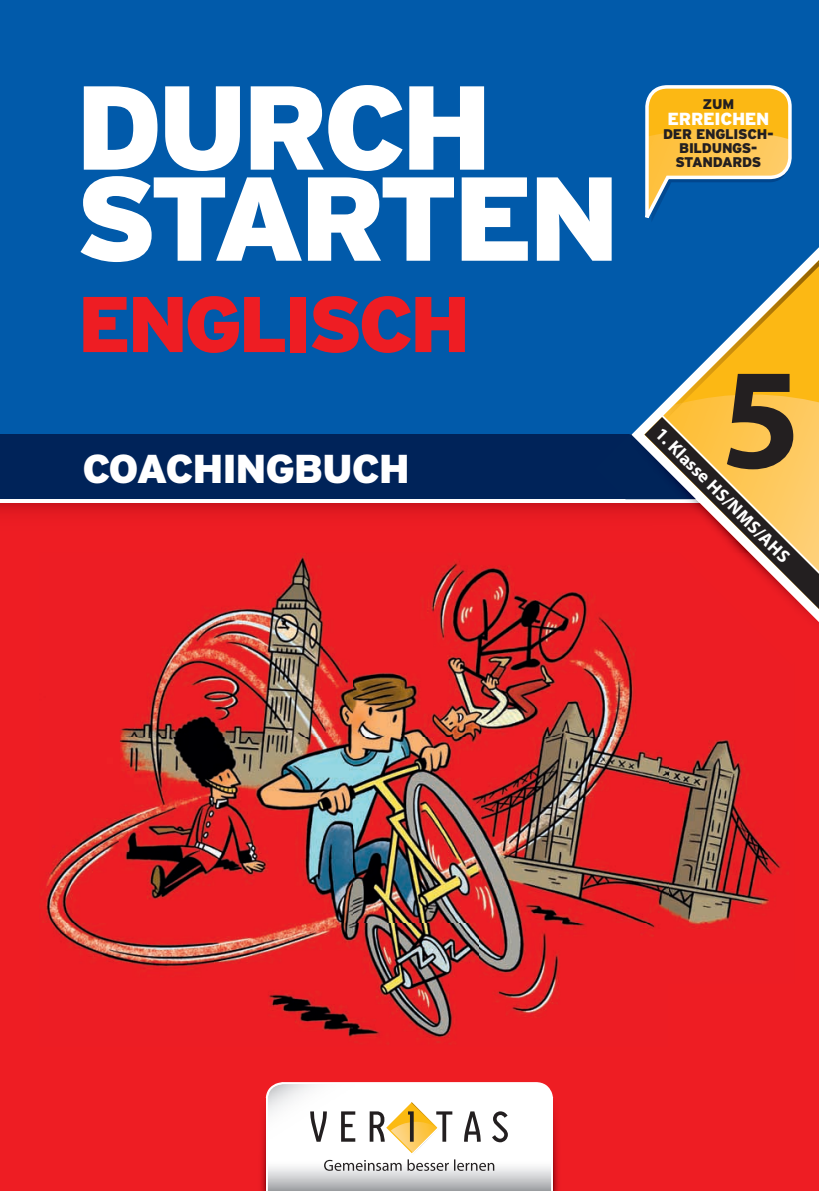
<style>
.page{position:relative;width:819px;height:1191px;background:#fff}
.page>*{position:absolute;margin:0;border:0;box-sizing:border-box;transform-origin:0 0}
.t1{font:700 144.38px "Myriad Pro";color:#231f20}
.t2{font:900 119px/91px "Interstate";letter-spacing:-.05em;color:#fff}
.t3{font:900 78.75px "Interstate";letter-spacing:-.05em;color:#ee1d23}
.t4{font:900 40.25px "Interstate";letter-spacing:-.03em;color:#fff}
.t5{font:700 18.2px "Myriad Pro";color:#fff}
.t6{font:900 17.5px "Interstate";letter-spacing:-.02em;color:#fff}
.t7{font:900 14px/14px "Interstate";letter-spacing:-.02em;color:#231f20;text-align:center}
</style>
<div class="page">
<div style="left:0;top:491px;width:819px;height:700px;background:#ee1d23"></div>
<div style="left:0;top:0;width:819px;height:455px;background:#015aaa"></div>
<img style="left:261px;top:1106px;width:5px;height:85px">
<img style="left:553px;top:1105px;width:5px;height:86px">
<svg style="left:266px;top:1082px;width:287px;height:109px;background:#e4e1dd"></svg>
<div style="left:0;top:439px;width:819px;height:64px;background:#fff"></div>
<div style="left:0;top:435px;width:819px;height:64px;background:#002359"></div>
<svg style="left:645px;top:85px;width:147px;height:135px"></svg>
<img style="left:41px;top:553px;width:740px;height:491px">
<img style="left:679px;top:638px;width:102px;height:27px">
<svg style="left:631px;top:422px;width:150px;height:216px"></svg>
<img style="left:674px;top:261px;width:145px;height:133px">
<svg style="left:817px;top:258px;width:2px;height:6px"></svg>
<svg style="left:663px;top:394px;width:156px;height:16px;background:#f8c24b"></svg>
<img style="left:656px;top:403px;width:26px;height:7px">
<svg style="left:644px;top:410px;width:175px;height:221px"></svg>
<h2 class="t2" style="left:75px;top:81px;width:546px">DURCH<br>STARTEN</h2>
<h3 class="t3" style="left:78px;top:279px;width:394px">ENGLISCH</h3>
<h3 class="t4" style="left:83px;top:446px;width:329px">COACHINGBUCH</h3>
<p class="t7" style="left:702px;top:97px;width:33px">ZUM</p>
<p class="t6" style="left:667px;top:108px;width:103px">ERREICHEN</p>
<p class="t7" style="left:663px;top:126px;width:112px">DER ENGLISCH-<br>BILDUNGS-<br>STANDARDS</p>
<h1 class="t1" style="left:720px;top:325px;width:82px">5</h1>
<h3 class="t5" style="left:666px;top:422px;width:183px;rotate:45deg">1. Klasse HS/NMS/AHS</h3>
</div>
